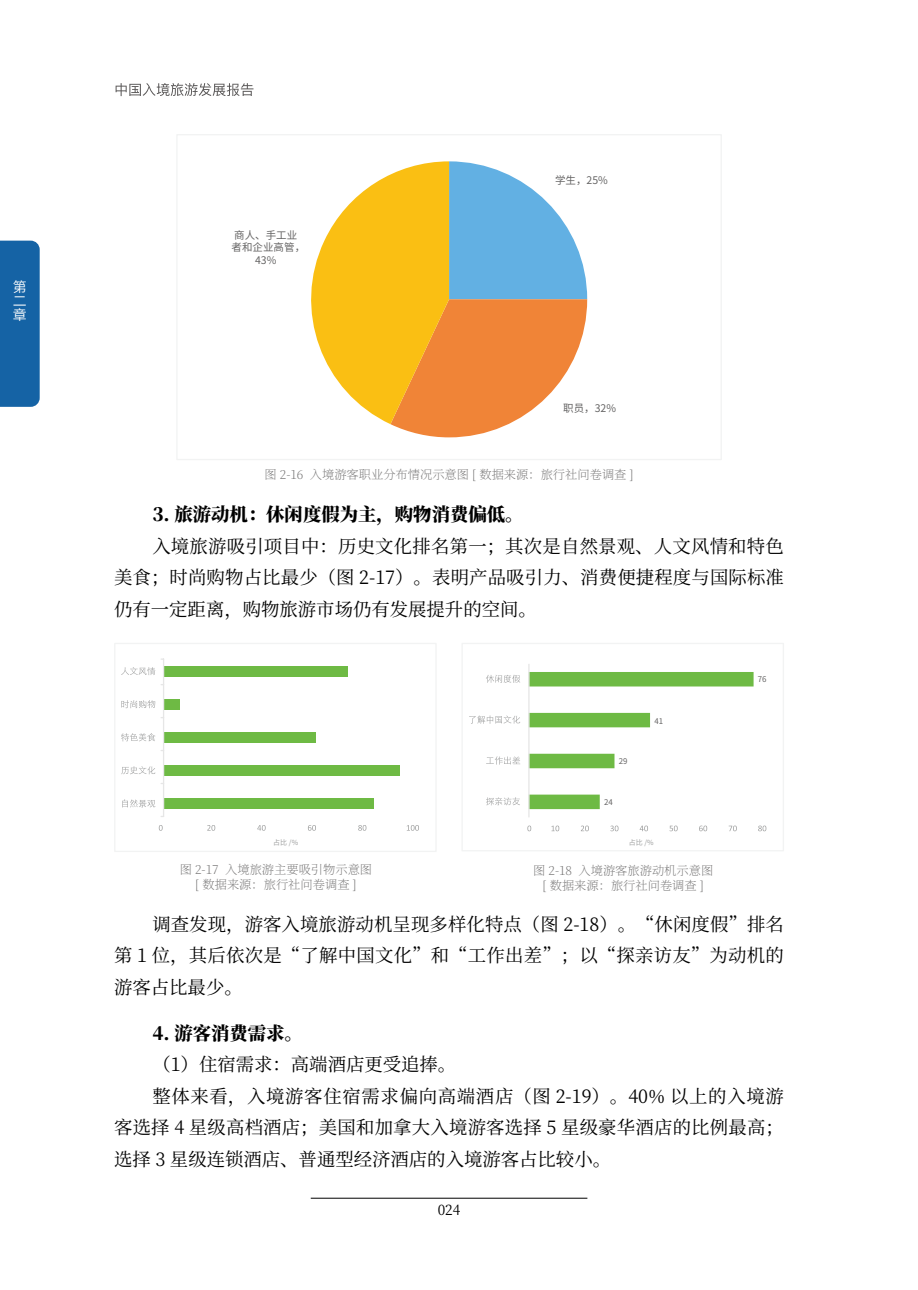
<style>
.page{position:relative;width:918px;height:1290px;background:#fff}
.page>*{position:absolute;margin:0;border:0;box-sizing:border-box;transform-origin:0 0}
.t1{font:18.38px/31.5px "Source Han Serif CN";letter-spacing:.01em;color:#000;text-align:justify}
.t2{font:18.38px "Source Han Serif CN";letter-spacing:.04em;color:#000}
.t3{font:800 18.38px "Source Han Serif CN";color:#000}
.t4{font:14px/14px "Source Han Sans CN";color:#fff;text-align:justify}
.t5{font:14px "Source Han Serif CN";color:#000}
.t6{font:200 12.25px/14.7px "Source Han Serif CN";color:#727171;text-align:center}
.t7{font:10.5px/12.6px "Source Han Sans CN";color:#656464;text-align:center}
.t8{font:7.88px "Source Han Sans CN";color:#656464}
.t9{font:7px "Source Han Sans CN";color:#9fa0a0}
</style>
<div class="page">
<svg style="left:529px;top:672px;width:224px;height:137px"></svg>
<hr style="left:528px;top:664px;width:1px;height:153px;background:#e6e6e6">
<svg style="left:527px;top:825px;width:4px;height:6px"></svg>
<svg style="left:551px;top:825px;width:8px;height:6px"></svg>
<svg style="left:581px;top:825px;width:8px;height:6px"></svg>
<svg style="left:610px;top:825px;width:8px;height:6px"></svg>
<svg style="left:640px;top:825px;width:8px;height:6px"></svg>
<svg style="left:669px;top:825px;width:8px;height:6px"></svg>
<svg style="left:699px;top:825px;width:8px;height:6px"></svg>
<svg style="left:729px;top:825px;width:8px;height:6px"></svg>
<svg style="left:758px;top:825px;width:8px;height:6px"></svg>
<svg style="left:486px;top:797px;width:34px;height:8px"></svg>
<svg style="left:486px;top:756px;width:34px;height:8px"></svg>
<svg style="left:469px;top:715px;width:51px;height:9px"></svg>
<svg style="left:486px;top:675px;width:34px;height:8px"></svg>
<div style="left:461px;top:643px;width:323px;height:208px;border:1px solid #f2f3f3"></div>
<svg style="left:311px;top:161px;width:276px;height:276px"></svg>
<div style="left:164px;top:799px;width:210px;height:10px;background:#6eba44"></div>
<div style="left:164px;top:766px;width:236px;height:10px;background:#6eba44"></div>
<div style="left:164px;top:733px;width:152px;height:10px;background:#6eba44"></div>
<div style="left:164px;top:699px;width:16px;height:11px;background:#6eba44"></div>
<div style="left:164px;top:666px;width:184px;height:11px;background:#6eba44"></div>
<hr style="left:163px;top:659px;width:1px;height:157px;background:#e6e6e6">
<svg style="left:159px;top:825px;width:4px;height:6px"></svg>
<svg style="left:207px;top:825px;width:8px;height:6px"></svg>
<svg style="left:257px;top:825px;width:9px;height:6px"></svg>
<svg style="left:308px;top:825px;width:8px;height:6px"></svg>
<svg style="left:358px;top:825px;width:8px;height:6px"></svg>
<svg style="left:407px;top:825px;width:12px;height:6px"></svg>
<svg style="left:122px;top:799px;width:33px;height:8px"></svg>
<svg style="left:121px;top:766px;width:34px;height:8px"></svg>
<svg style="left:121px;top:733px;width:34px;height:8px"></svg>
<svg style="left:121px;top:700px;width:34px;height:8px"></svg>
<svg style="left:121px;top:667px;width:34px;height:8px"></svg>
<div style="left:114px;top:643px;width:323px;height:209px;border:1px solid #f2f3f3"></div>
<div style="left:0;top:241px;width:40px;height:166px;background:#1563a5"></div>
<hr style="left:311px;top:1198px;width:276px;height:1px;background:#000">
<svg style="left:116px;top:83px;width:137px;height:13px"></svg>
<p class="t4" style="left:13px;top:280px;width:15px">第二章</p>
<p class="t7" style="left:232px;top:229px;width:75px">商人、手工业者和企业高管，<br>43%</p>
<p class="t7" style="left:555px;top:174px;width:54px">学生，25%</p>
<p class="t7" style="left:563px;top:402px;width:54px">职员，32%</p>
<p class="t6" style="left:264px;top:466px;width:371px">图 2-16 入境游客职业分布情况示意图 [ 数据来源：旅行社问卷调查 ]</p>
<p class="t3" style="left:152px;top:505px;width:373px">3. 旅游动机：休闲度假为主，购物消费偏低。</p>
<p class="t1" style="left:114px;top:530px;width:671px;text-indent:38px">入境旅游吸引项目中：历史文化排名第一；其次是自然景观、人文风情和特色美食；时尚购物占比最少（图 2-17）。表明产品吸引力、消费便捷程度与国际标准仍有一定距离，购物旅游市场仍有发展提升的空间。</p>
<p class="t8" style="left:619px;top:757px;width:10px">29</p>
<p class="t8" style="left:604px;top:798px;width:10px">24</p>
<p class="t8" style="left:654px;top:716px;width:10px">41</p>
<p class="t9" style="left:273px;top:838px;width:26px">占比 /%</p>
<p class="t9" style="left:628px;top:838px;width:26px">占比 /%</p>
<p class="t6" style="left:180px;top:862px;width:194px">图 2-17 入境旅游主要吸引物示意图[ 数据来源：旅行社问卷调查 ]</p>
<p class="t6" style="left:533px;top:863px;width:182px">图 2-18 入境游客旅游动机示意图[ 数据来源：旅行社问卷调查 ]</p>
<p class="t8" style="left:758px;top:675px;width:10px">76</p>
<p class="t1" style="left:114px;top:908px;width:671px;text-indent:38px">调查发现，游客入境旅游动机呈现多样化特点（图 2-18）。“休闲度假”排名第 1 位，其后依次是“了解中国文化”和“工作出差”；以“探亲访友”为动机的游客占比最少。</p>
<p class="t3" style="left:152px;top:1024px;width:152px">4. 游客消费需求。</p>
<p class="t1" style="left:152px;top:1049px;width:305px">（1）住宿需求：高端酒店更受追捧。</p>
<p class="t2" style="left:152px;top:1087px;width:633px">整体来看，入境游客住宿需求偏向高端酒店（图 2-19）。40% 以上的入境游</p>
<p class="t1" style="left:114px;top:1112px;width:671px">客选择 4 星级高档酒店；美国和加拿大入境游客选择 5 星级豪华酒店的比例最高；</p>
<p class="t1" style="left:114px;top:1143px;width:498px">选择 3 星级连锁酒店、普通型经济酒店的入境游客占比较小。</p>
<p class="t5" style="left:438px;top:1203px;width:24px">024</p>
</div>
